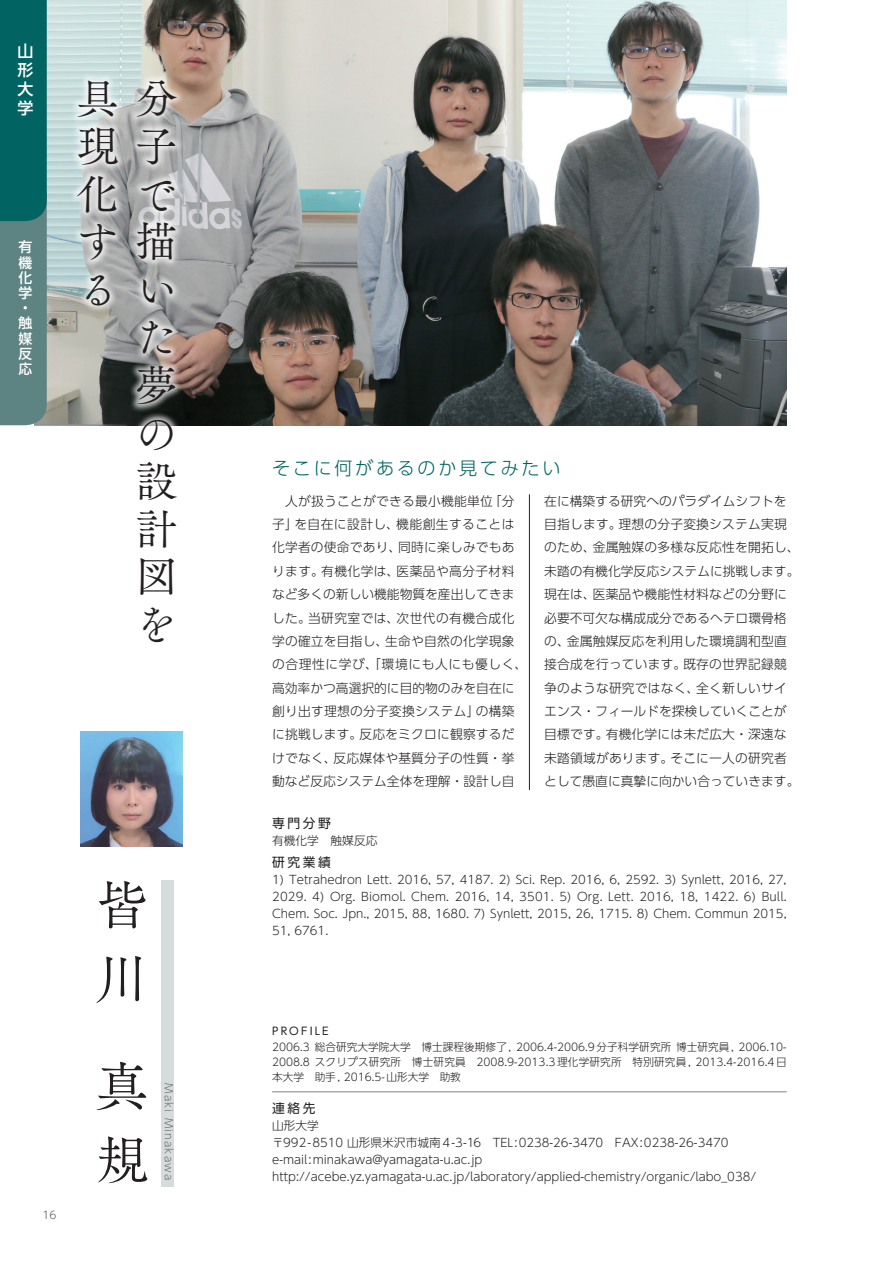
<style>
.page{position:relative;width:893px;height:1263px;background:#fff}
.page>*{position:absolute;margin:0;border:0;box-sizing:border-box;transform-origin:0 0}
.t1{font:53.1px/73.3px "Tsuku Old Min Pro R";color:#231f20}
.t2{font:42.45px/47.8px "Tsuku Old Min Pro R";color:#231f20}
.t3{font:300 18px "UD Shin Go Pro";letter-spacing:.15em;color:#016462}
.t4{font:500 15.9px/19.2px "UD Shin Go Pro";color:#fff;text-align:justify}
.t5{font:500 13.8px/15.1px "UD Shin Go Pro";color:#fff}
.t6{font:300 12.75px/23.4px "UD Shin Go Pro";letter-spacing:.015em;color:#231f20}
.t7{font:12.75px "UD Shin Go Pro";letter-spacing:.2em;color:#231f20}
.t8{font:300 11.7px/17px "UD Shin Go Pro";color:#231f20;text-align:justify}
.t9{font:300 10.65px/14.9px "UD Shin Go Pro";color:#231f20;text-align:justify}
.t10{font:300 10.65px "UD Shin Go Pro";letter-spacing:.1em;color:#6c6d70}
.t11{font:10.65px "UD Shin Go Pro";letter-spacing:.2em;color:#231f20}
.t12{font:300 10.65px "UD Shin Go Pro";color:#57585a}
</style>
<div class="page">
<img style="left:47px;top:0;width:740px;height:425px">
<svg style="left:0;top:0;width:47px;height:425px;background:#2e7372"></svg>
<div style="left:68px;top:72px;width:117px;height:579px;background:#fff;opacity:.75"></div>
<hr style="left:272px;top:1091px;width:515px;height:1px;background:#808285">
<hr style="left:529px;top:494px;width:1px;height:296px;background:#231f20">
<div style="left:162px;top:880px;width:12px;height:306px;background:#d6dbdb"></div>
<img style="left:81px;top:731px;width:102px;height:115px">
<p class="t4" style="left:18px;top:40px;width:17px">山形大学</p>
<p class="t5" style="left:19px;top:239px;width:15px">有機化学・触媒反応</p>
<p class="t2" style="left:77px;top:75px;width:102px">具分現子化です<br>る</p>
<p class="t2" style="left:135px;top:218px;width:43px;text-align:justify">描いた夢の設計図を</p>
<p class="t12" style="left:43px;top:1206px;width:16px">16</p>
<p class="t1" style="left:96px;top:869px;width:51px">皆川</p>
<p class="t1" style="left:96px;top:1050px;width:53px">真規</p>
<p class="t10" style="left:178px;top:1083px;width:98px;rotate:90deg">Maki Minakawa</p>
<p class="t3" style="left:272px;top:454px;width:290px">そこに何があるのか見てみたい</p>
<p class="t6" style="left:272px;top:489px;width:257px">　人が扱うことができる最小機能単位「分子」を自在に設計し、機能創生することは化学者の使命であり、同時に楽しみでもあります。有機化学は、医薬品や高分子材料など多くの新しい機能物質を産出してきました。当研究室では、次世代の有機合成化学の確立を目指し、生命や自然の化学現象の合理性に学び、「環境にも人にも優しく、高効率かつ高選択的に目的物のみを自在に創り出す理想の分子変換システム」の構築に挑戦します。反応をミクロに観察するだけでなく、反応媒体や基質分子の性質・挙動など反応システム全体を理解・設計し自</p>
<p class="t6" style="left:544px;top:489px;width:257px">在に構築する研究へのパラダイムシフトを目指します。理想の分子変換システム実現のため、金属触媒の多様な反応性を開拓し、未踏の有機化学反応システムに挑戦します。現在は、医薬品や機能性材料などの分野に必要不可欠な構成成分であるヘテロ環骨格の、金属触媒反応を利用した環境調和型直接合成を行っています。既存の世界記録競争のような研究ではなく、全く新しいサイエンス・フィールドを探検していくことが目標です。有機化学には未だ広大・深遠な未踏領域があります。そこに一人の研究者として愚直に真摯に向かい合っていきます。</p>
<p class="t7" style="left:272px;top:812px;width:60px">専門分野</p>
<p class="t8" style="left:272px;top:831px;width:107px">有機化学　触媒反応</p>
<p class="t7" style="left:272px;top:852px;width:60px">研究業績</p>
<p class="t8" style="left:272px;top:871px;width:516px">1) Tetrahedron Lett. 2016, 57, 4187. 2) Sci. Rep. 2016, 6, 2592. 3) Synlett, 2016, 27, 2029. 4) Org. Biomol. Chem. 2016, 14, 3501. 5) Org. Lett. 2016, 18, 1422. 6) Bull.<br>Chem. Soc. Jpn., 2015, 88, 1680. 7) Synlett, 2015, 26, 1715. 8) Chem. Commun 2015, 51, 6761.</p>
<p class="t11" style="left:272px;top:1022px;width:58px">PROFILE</p>
<p class="t9" style="left:272px;top:1039px;width:516px">2006.3 総合研究大学院大学　博士課程後期修了 , 2006.4-2006.9分子科学研究所博士研究員 , 2006.10- 2008.8 スクリプス研究所　博士研究員　2008.9-2013.3理化学研究所　特別研究員 , 2013.4-2016.4日本大学　助手 , 2016.5-山形大学　助教</p>
<p class="t7" style="left:272px;top:1097px;width:45px">連絡先</p>
<p class="t8" style="left:272px;top:1116px;width:48px">山形大学</p>
<p class="t8" style="left:272px;top:1133px;width:458px">〒992-8510 山形県米沢市城南 4-3-16　TEL:0238-26-3470　FAX:0238-26-3470</p>
<p class="t8" style="left:272px;top:1150px;width:212px">e-mail:minakawa@yamagata-u.ac.jp</p>
<p class="t8" style="left:272px;top:1167px;width:486px">http://acebe.yz.yamagata-u.ac.jp/laboratory/applied-chemistry/organic/labo_038/</p>
</div>
